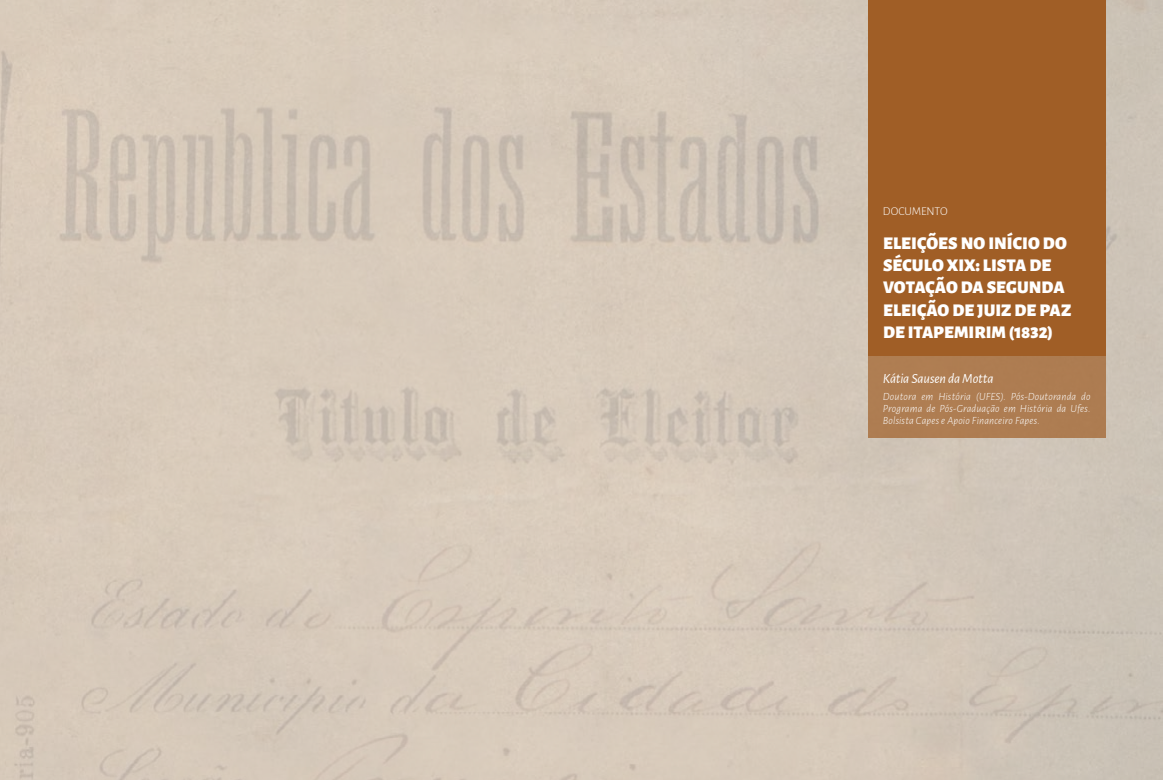
<style>
.page{position:relative;width:1163px;height:780px;background:#fff}
.page>*{position:absolute;margin:0;border:0;box-sizing:border-box;transform-origin:0 0}
.t1{font:900 18px/22px "Alegreya Sans";color:#fff}
.t2{font:italic 14px "Alegreya Sans";letter-spacing:-.01em;color:#fff}
.t3{font:300 12px "Alegreya Sans";letter-spacing:-.01em;color:#fff}
.t4{font:italic 300 11px/12px "Alegreya Sans";letter-spacing:.015em;color:#fff;text-align:justify}
</style>
<div class="page">
<div style="left:0;top:0;width:1162px;height:780px;background:#000;opacity:.75"></div>
<div style="left:868px;top:0;width:238px;height:356px;background:#a05e26"></div>
<div style="left:868px;top:356px;width:238px;height:82px;background:#ae7d52"></div>
<p class="t3" style="left:882px;top:203px;width:66px">DOCUMENTO</p>
<h1 class="t1" style="left:882px;top:231px;width:190px">ELEIÇÕES NO INÍCIO DO<br>SÉCULO XIX: LISTA DE<br>VOTAÇÃO DA SEGUNDA<br>ELEIÇÃO DE JUIZ DE PAZ<br>DE ITAPEMIRIM (1832)</h1>
<p class="t2" style="left:882px;top:369px;width:112px">Kátia Sausen da Motta</p>
<p class="t4" style="left:882px;top:390px;width:209px">Doutora em História (UFES). Pós-Doutoranda do Programa de Pós-Graduação em História da Ufes.<br>Bolsista Capes e Apoio Financeiro Fapes.</p>
</div>
